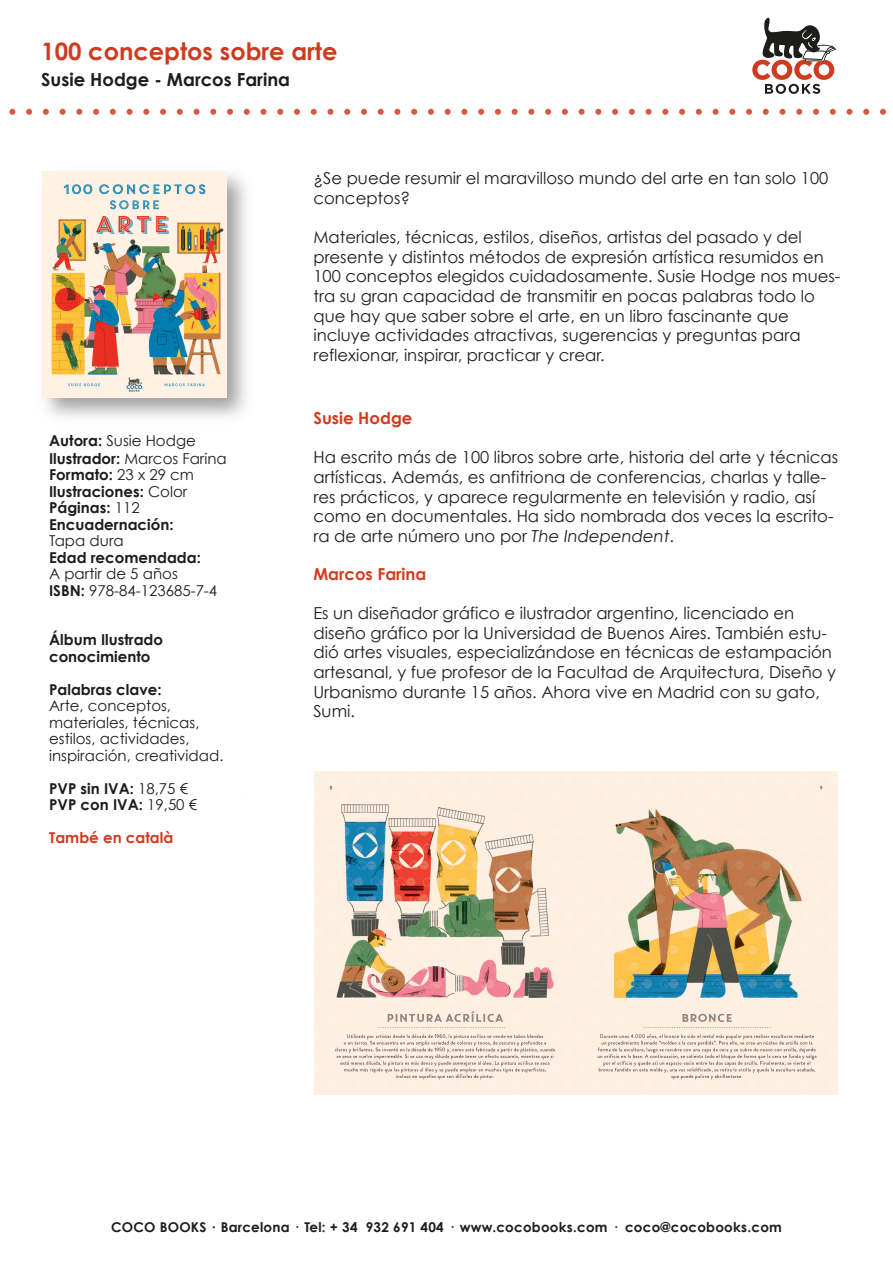
<style>
.page{position:relative;width:893px;height:1263px;background:#fff}
.page>*{position:absolute;margin:0;border:0;box-sizing:border-box;transform-origin:0 0}
.t1{font:700 24px "Century Gothic";color:#cf3b1e}
.t2{font:700 18px "Century Gothic";color:#1d1d1b}
.t3{font:16.5px/19.6px "Century Gothic";color:#1d1d1b}
.t4{font:700 16.5px "Century Gothic";color:#d53b1e}
.t5{font:15px/16.5px "Century Gothic";color:#1d1d1b}
.t6{font:700 15px/16.5px "Century Gothic";color:#1d1d1b}
.t7{font:700 15px "Century Gothic";color:#d23b1e}
.t8{font:700 13.5px "Century Gothic";letter-spacing:.015em;color:#1d1d1b}
.s1{font-weight:700}
.s2{font-weight:400}
.s3{font-style:italic}
.s4{font-family:"Arial"}
</style>
<div class="page">
<svg style="left:9px;top:109px;width:6px;height:6px"></svg>
<svg style="left:26px;top:109px;width:6px;height:6px"></svg>
<svg style="left:43px;top:109px;width:6px;height:6px"></svg>
<svg style="left:60px;top:109px;width:6px;height:6px"></svg>
<svg style="left:76px;top:109px;width:6px;height:6px"></svg>
<svg style="left:93px;top:109px;width:6px;height:6px"></svg>
<svg style="left:110px;top:109px;width:6px;height:6px"></svg>
<svg style="left:127px;top:109px;width:6px;height:6px"></svg>
<svg style="left:143px;top:109px;width:6px;height:6px"></svg>
<svg style="left:160px;top:109px;width:6px;height:6px"></svg>
<svg style="left:177px;top:109px;width:6px;height:6px"></svg>
<svg style="left:194px;top:109px;width:6px;height:6px"></svg>
<svg style="left:210px;top:109px;width:6px;height:6px"></svg>
<svg style="left:227px;top:109px;width:6px;height:6px"></svg>
<svg style="left:244px;top:109px;width:6px;height:6px"></svg>
<svg style="left:261px;top:109px;width:5px;height:6px"></svg>
<svg style="left:277px;top:109px;width:6px;height:6px"></svg>
<svg style="left:294px;top:109px;width:6px;height:6px"></svg>
<svg style="left:311px;top:109px;width:6px;height:6px"></svg>
<svg style="left:327px;top:109px;width:6px;height:6px"></svg>
<svg style="left:344px;top:109px;width:6px;height:6px"></svg>
<svg style="left:361px;top:109px;width:6px;height:6px"></svg>
<svg style="left:378px;top:109px;width:6px;height:6px"></svg>
<svg style="left:394px;top:109px;width:6px;height:6px"></svg>
<svg style="left:411px;top:109px;width:6px;height:6px"></svg>
<svg style="left:428px;top:109px;width:6px;height:6px"></svg>
<svg style="left:445px;top:109px;width:6px;height:6px"></svg>
<svg style="left:461px;top:109px;width:6px;height:6px"></svg>
<svg style="left:478px;top:109px;width:6px;height:6px"></svg>
<svg style="left:495px;top:109px;width:6px;height:6px"></svg>
<svg style="left:512px;top:109px;width:6px;height:6px"></svg>
<svg style="left:528px;top:109px;width:6px;height:6px"></svg>
<svg style="left:545px;top:109px;width:6px;height:6px"></svg>
<svg style="left:562px;top:109px;width:6px;height:6px"></svg>
<svg style="left:579px;top:109px;width:6px;height:6px"></svg>
<svg style="left:595px;top:109px;width:6px;height:6px"></svg>
<svg style="left:612px;top:109px;width:6px;height:6px"></svg>
<svg style="left:629px;top:109px;width:6px;height:6px"></svg>
<svg style="left:646px;top:109px;width:6px;height:6px"></svg>
<svg style="left:662px;top:109px;width:6px;height:6px"></svg>
<svg style="left:679px;top:109px;width:6px;height:6px"></svg>
<svg style="left:696px;top:109px;width:6px;height:6px"></svg>
<svg style="left:713px;top:109px;width:5px;height:6px"></svg>
<svg style="left:729px;top:109px;width:6px;height:6px"></svg>
<svg style="left:746px;top:109px;width:6px;height:6px"></svg>
<svg style="left:763px;top:109px;width:6px;height:6px"></svg>
<svg style="left:779px;top:109px;width:6px;height:6px"></svg>
<svg style="left:796px;top:109px;width:6px;height:6px"></svg>
<svg style="left:813px;top:109px;width:6px;height:6px"></svg>
<svg style="left:830px;top:109px;width:6px;height:6px"></svg>
<svg style="left:846px;top:109px;width:6px;height:6px"></svg>
<svg style="left:863px;top:109px;width:6px;height:6px"></svg>
<svg style="left:880px;top:109px;width:6px;height:6px"></svg>
<svg style="left:752px;top:17px;width:84px;height:77px"></svg>
<img style="left:43px;top:172px;width:184px;height:225px">
<img style="left:315px;top:771px;width:522px;height:323px">
<h1 class="t1" style="left:41px;top:33px;width:298px">100 conceptos sobre arte</h1>
<p class="t2" style="left:41px;top:66px;width:250px">Susie Hodge - Marcos Farina</p>
<p class="t5" style="left:49px;top:431px;width:179px;line-height:18px"><span class="s1">Autora:</span> Susie Hodge<br><span class="s1">Ilustrador:</span> Marcos Farina</p>
<p class="t6" style="left:49px;top:466px;width:146px">Formato: <span class="s2">23 x 29 cm<br></span>Ilustraciones: <span class="s2">Color<br></span>Páginas: <span class="s2">112<br></span>Encuadernación:</p>
<p class="t5" style="left:49px;top:532px;width:76px">Tapa dura</p>
<p class="t6" style="left:49px;top:548px;width:153px">Edad recomendada:</p>
<p class="t5" style="left:49px;top:565px;width:170px">A partir de 5 años<br><span class="s1">ISBN:</span> 978-84-123685-7-4</p>
<p class="t6" style="left:49px;top:631px;width:115px">Álbum Ilustrado conocimiento</p>
<p class="t6" style="left:49px;top:680px;width:114px">Palabras clave:</p>
<p class="t5" style="left:49px;top:697px;width:176px">Arte, conceptos, materiales, técnicas, estilos, actividades, inspiración, creatividad.</p>
<p class="t6" style="left:49px;top:779px;width:149px">PVP sin IVA: <span class="s2">18,75 €<br></span>PVP con IVA: <span class="s2">19,50 €</span></p>
<p class="t7" style="left:49px;top:826px;width:126px">També en català</p>
<p class="t3" style="left:313px;top:168px;width:516px">¿Se puede resumir el maravilloso mundo del arte en tan solo 100 conceptos?</p>
<p class="t3" style="left:313px;top:227px;width:528px">Materiales, técnicas, estilos, diseños, artistas del pasado y del presente y distintos métodos de expresión artística resumidos en 100 conceptos elegidos cuidadosamente. Susie Hodge nos mues&shy;tra su gran capacidad de transmitir en pocas palabras todo lo que hay que saber sobre el arte, en un libro fascinante que incluye actividades atractivas, sugerencias y preguntas para reflexionar, inspirar, practicar y crear.</p>
<p class="t4" style="left:313px;top:406px;width:100px">Susie Hodge</p>
<p class="t3" style="left:313px;top:447px;width:526px">Ha escrito más de 100 libros sobre arte, historia del arte y técnicas artísticas. Además, es anfitriona de conferencias, charlas y talle&shy;res prácticos, y aparece regularmente en televisión y radio, así como en documentales. Ha sido nombrada dos veces la escrito&shy;ra de arte número uno por <span class="s3">The Independent</span>.</p>
<p class="t4" style="left:313px;top:561px;width:114px">Marcos Farina</p>
<p class="t3" style="left:313px;top:603px;width:524px">Es un diseñador gráfico e ilustrador argentino, licenciado en diseño gráfico por la Universidad de Buenos Aires. También estu&shy;dió artes visuales, especializándose en técnicas de estampación artesanal, y fue profesor de la Facultad de Arquitectura, Diseño y Urbanismo durante 15 años. Ahora vive en Madrid con su gato, Sumi.</p>
<p class="t8" style="left:111px;top:1217px;width:672px">COCO BOOKS <span class="s4">·</span> Barcelona · Tel: + 34 932 691 404 · www.cocobooks.com · coco@cocobooks.com</p>
</div>
